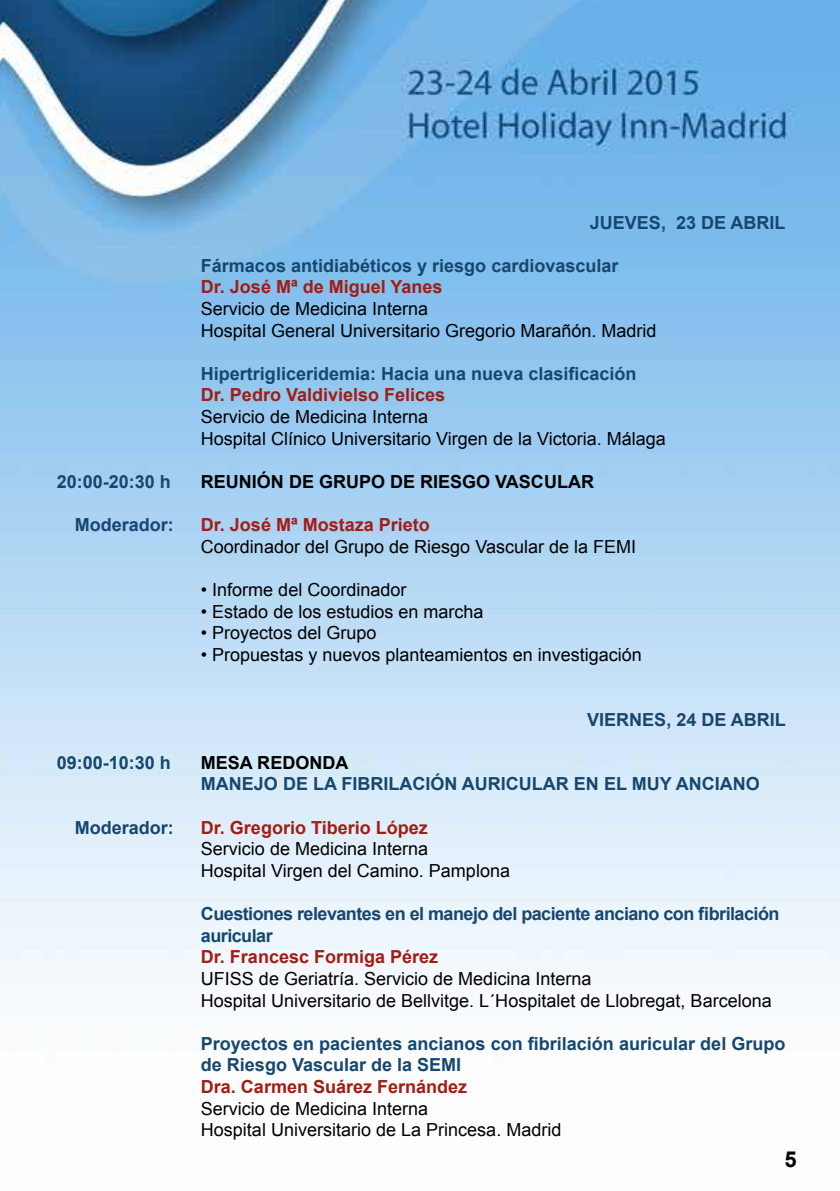
<style>
.page{position:relative;width:840px;height:1191px;background:#fff}
.page>*{position:absolute;margin:0;border:0;box-sizing:border-box;transform-origin:0 0}
.t1{font:18px/21.6px "Arial";color:#000}
.t2{font:700 18px/21.6px "Arial";color:#164770}
.t3{font:700 18px "Arial";color:#a11d16}
.t4{font:700 18px/21.6px "Arial";letter-spacing:-.03em;color:#164770}
.t5{font:700 18px "Arial";color:#000}
.t6{font:700 16px "Arial";color:#0f185d}
.s1{font-size:22px;color:#000}
</style>
<div class="page">
<img style="left:0;top:0;width:839px;height:983px">
<p class="t2" style="left:589px;top:212px;width:197px">JUEVES, 23 DE ABRIL</p>
<p class="t2" style="left:201px;top:255px;width:419px">Fármacos antidiabéticos y riesgo cardiovascular</p>
<p class="t3" style="left:201px;top:275px;width:243px">Dr. José Mª de Miguel Yanes</p>
<p class="t1" style="left:201px;top:298px;width:457px">Servicio de Medicina Interna<br>Hospital General Universitario Gregorio Marañón. Madrid</p>
<p class="t2" style="left:201px;top:363px;width:437px">Hipertrigliceridemia: Hacia una nueva clasificación</p>
<p class="t3" style="left:201px;top:383px;width:246px">Dr. Pedro Valdivielso Felices</p>
<p class="t1" style="left:201px;top:406px;width:466px">Servicio de Medicina Interna<br>Hospital Clínico Universitario Virgen de la Victoria. Málaga</p>
<p class="t2" style="left:57px;top:471px;width:116px">20:00-20:30 h</p>
<p class="t5" style="left:201px;top:470px;width:394px">REUNIÓN DE GRUPO DE RIESGO VASCULAR</p>
<p class="t2" style="left:75px;top:514px;width:100px">Moderador:</p>
<p class="t3" style="left:201px;top:513px;width:230px">Dr. José Mª Mostaza Prieto</p>
<p class="t1" style="left:201px;top:536px;width:436px">Coordinador del Grupo de Riesgo Vascular de la FEMI</p>
<p class="t1" style="left:201px;top:579px;width:207px">• Informe del Coordinador</p>
<p class="t1" style="left:201px;top:600px;width:284px">• Estado de los estudios en marcha</p>
<p class="t1" style="left:201px;top:622px;width:177px">• Proyectos del Grupo</p>
<p class="t1" style="left:201px;top:644px;width:442px">• Propuestas y nuevos planteamientos en investigación</p>
<p class="t2" style="left:587px;top:709px;width:200px">VIERNES, 24 DE ABRIL</p>
<p class="t2" style="left:57px;top:752px;width:116px">09:00-10:30 h</p>
<p class="t5" style="left:201px;top:750px;width:149px">MESA REDONDA</p>
<p class="t2" style="left:201px;top:774px;width:560px">MANEJO DE LA FIBRILACIÓN AURICULAR EN EL MUY ANCIANO</p>
<p class="t2" style="left:75px;top:817px;width:100px">Moderador:</p>
<p class="t3" style="left:201px;top:815px;width:228px">Dr. Gregorio Tiberio López</p>
<p class="t1" style="left:201px;top:838px;width:310px">Servicio de Medicina Interna<br>Hospital Virgen del Camino. Pamplona</p>
<p class="t4" style="left:201px;top:903px;width:579px">Cuestiones relevantes en el manejo del paciente anciano con fibrilación auricular</p>
<p class="t3" style="left:201px;top:945px;width:239px">Dr. Francesc Formiga Pérez</p>
<p class="t1" style="left:201px;top:968px;width:572px">UFISS de Geriatría. Servicio de Medicina Interna<br>Hospital Universitario de Bellvitge. L´Hospitalet de Llobregat, Barcelona</p>
<p class="t2" style="left:201px;top:1033px;width:585px">Proyectos en pacientes ancianos con fibrilación auricular del Grupo de Riesgo Vascular de la SEMI</p>
<p class="t3" style="left:201px;top:1074px;width:268px">Dra. Carmen Suárez Fernández</p>
<p class="t1" style="left:201px;top:1097px;width:362px">Servicio de Medicina Interna<br>Hospital Universitario de La Princesa. Madrid</p>
<p class="t6" style="left:775px;top:1142px;width:23px">5<span class="s1">5</span></p>
</div>
